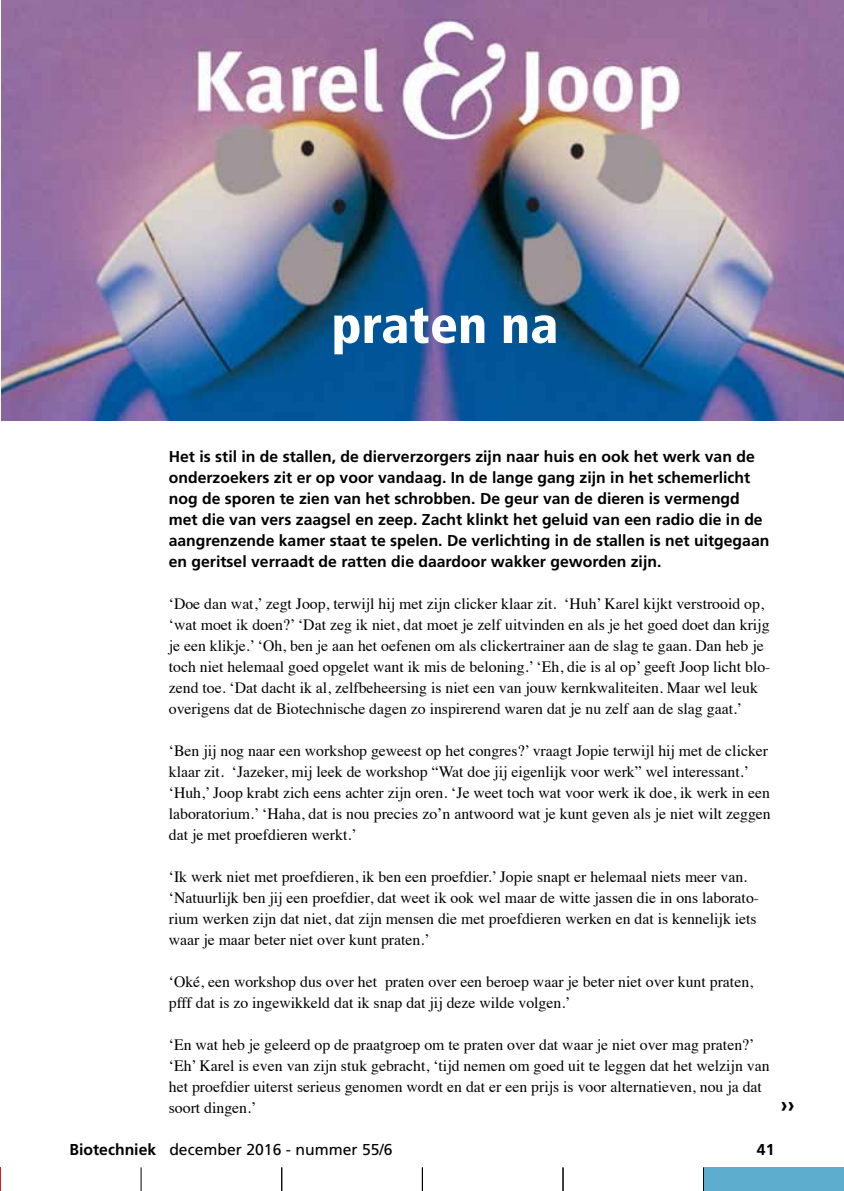
<style>
.page{position:relative;width:844px;height:1191px;background:#fff}
.page>*{position:absolute;margin:0;border:0;box-sizing:border-box;transform-origin:0 0}
.t1{font:900 condensed 52.5px "Frutiger";color:#fff}
.t2{font:700 21px "Frutiger";color:#000}
.t3{font:15.75px/21px "Times";color:#000}
.t4{font:700 15.75px/21px "Frutiger";color:#000}
.t5{font:15.75px "Frutiger";color:#000}
.s1{font-weight:700}
</style>
<div class="page">
<svg style="left:141px;top:1167px;width:1px;height:24px"></svg>
<svg style="left:281px;top:1167px;width:1px;height:24px"></svg>
<svg style="left:422px;top:1167px;width:1px;height:24px"></svg>
<svg style="left:562px;top:1167px;width:1px;height:24px"></svg>
<svg style="left:703px;top:1167px;width:1px;height:24px"></svg>
<svg style="left:0;top:1167px;width:1px;height:24px"></svg>
<div style="left:704px;top:1167px;width:139px;height:24px;background:#5cadce"></div>
<img style="left:2px;top:0;width:841px;height:420px">
<h1 class="t1" style="left:331px;top:293px;width:228px">praten na</h1>
<p class="t4" style="left:169px;top:446px;width:602px">Het is stil in de stallen, de dierverzorgers zijn naar huis en ook het werk van de onderzoekers zit er op voor vandaag. In de lange gang zijn in het schemerlicht nog de sporen te zien van het schrobben. De geur van de dieren is vermengd met die van vers zaagsel en zeep. Zacht klinkt het geluid van een radio die in de aangrenzende kamer staat te spelen. De verlichting in de stallen is net uitgegaan en geritsel verraadt de ratten die daardoor wakker geworden zijn.</p>
<p class="t3" style="left:169px;top:592px;width:603px">‘Doe dan wat,’ zegt Joop, terwijl hij met zijn clicker klaar zit. ‘Huh’ Karel kijkt verstrooid op, ‘wat moet ik doen?’ ‘Dat zeg ik niet, dat moet je zelf uitvinden en als je het goed doet dan krijg je een klikje.’ ‘Oh, ben je aan het oefenen om als clickertrainer aan de slag te gaan. Dan heb je toch niet helemaal goed opgelet want ik mis de beloning.’ ‘Eh, die is al op’ geeft Joop licht blo&shy;zend toe. ‘Dat dacht ik al, zelfbeheersing is niet een van jouw kernkwaliteiten. Maar wel leuk overigens dat de Biotechnische dagen zo inspirerend waren dat je nu zelf aan de slag gaat.’</p>
<p class="t3" style="left:169px;top:739px;width:603px">‘Ben jij nog naar een workshop geweest op het congres?’ vraagt Jopie terwijl hij met de clicker klaar zit. ‘Jazeker, mij leek de workshop “Wat doe jij eigenlijk voor werk” wel interessant.’ ‘Huh,’ Joop krabt zich eens achter zijn oren. ‘Je weet toch wat voor werk ik doe, ik werk in een laboratorium.’ ‘Haha, dat is nou precies zo’n antwoord wat je kunt geven als je niet wilt zeggen dat je met proefdieren werkt.’</p>
<p class="t3" style="left:169px;top:865px;width:591px">‘Ik werk niet met proefdieren, ik ben een proefdier.’ Jopie snapt er helemaal niets meer van. ‘Natuurlijk ben jij een proefdier, dat weet ik ook wel maar de witte jassen die in ons laborato&shy;rium werken zijn dat niet, dat zijn mensen die met proefdieren werken en dat is kennelijk iets waar je maar beter niet over kunt praten.’</p>
<p class="t3" style="left:169px;top:970px;width:585px">‘Oké, een workshop dus over het praten over een beroep waar je beter niet over kunt praten, pfff dat is zo ingewikkeld dat ik snap dat jij deze wilde volgen.’</p>
<p class="t3" style="left:169px;top:1033px;width:602px">‘En wat heb je geleerd op de praatgroep om te praten over dat waar je niet over mag praten?’ ‘Eh’ Karel is even van zijn stuk gebracht, ‘tijd nemen om goed uit te leggen dat het welzijn van het proefdier uiterst serieus genomen wordt en dat er een prijs is voor alternatieven, nou ja dat soort dingen.’</p>
<h2 class="t2" style="left:780px;top:1092px;width:15px">››</h2>
<p class="t5" style="left:69px;top:1140px;width:324px"><span class="s1">Biotechniek</span> december 2016 - nummer 55/6</p>
<p class="t4" style="left:756px;top:1138px;width:19px">41</p>
</div>
